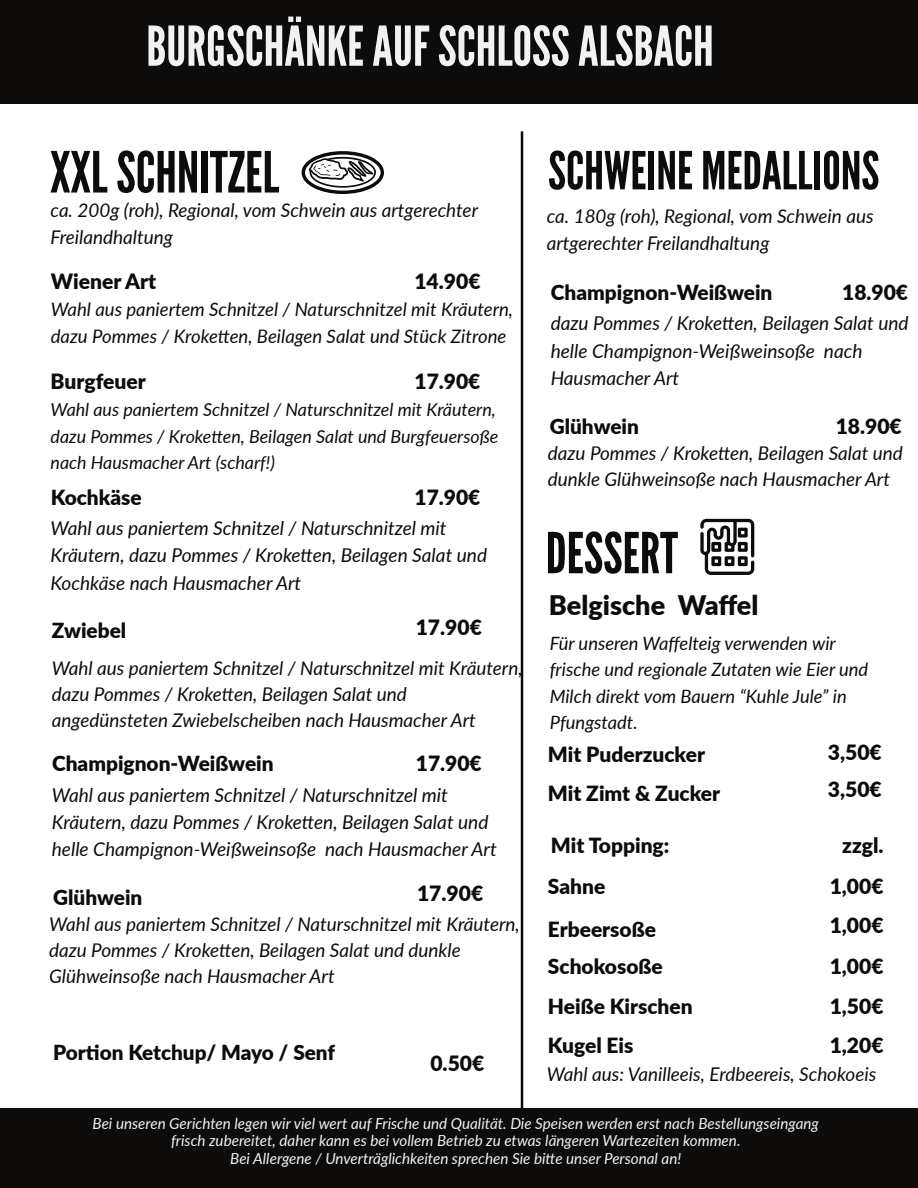
<style>
.page{position:relative;width:918px;height:1188px;background:#fff}
.page>*{position:absolute;margin:0;border:0;box-sizing:border-box;transform-origin:0 0}
.t1{font:56.55px "League Gothic";color:#0d0c0a}
.t2{font:56.25px "League Gothic";color:#0d0c0a}
.t3{font:54.75px "League Gothic";color:#f2f2f2}
.t4{font:52.35px "League Gothic";color:#0d0c0a}
.t5{font:900 27px "Lato";color:#0d0c0a}
.t6{font:900 21px "Lato";color:#0d0c0a}
.t7{font:900 20.85px "Lato";color:#0d0c0a}
.t8{font:900 20.7px "Lato";color:#0d0c0a}
.t9{font:italic 19.05px/27.2px "Lato";color:#0d0c0a}
.t10{font:italic 18.9px/26.2px "Lato";color:#0d0c0a}
.t11{font:italic 18.6px/26.5px "Lato";color:#0d0c0a}
.t12{font:italic 18.3px/26.2px "Lato";color:#0d0c0a}
.t13{font:italic 17.85px/26.7px "Lato";color:#0d0c0a}
.t14{font:italic 15.15px/17.5px "Lato";color:#f2f2f2;text-align:center}
</style>
<div class="page">
<svg style="left:301px;top:151px;width:83px;height:43px"></svg>
<div style="left:0;top:0;width:918px;height:104px;background:#0d0c0a"></div>
<div style="left:0;top:1108px;width:918px;height:80px;background:#0d0c0a"></div>
<hr style="left:521px;top:131px;width:2px;height:1021px;background:#0d0c0a">
<svg style="left:700px;top:519px;width:54px;height:56px"></svg>
<h3 class="t3" style="left:146px;top:14px;width:569px">BURGSCHÄNKE AUF SCHLOSS ALSBACH</h3>
<h1 class="t1" style="left:50px;top:139px;width:231px">XXL SCHNITZEL</h1>
<p class="t10" style="left:51px;top:196px;width:429px;line-height:27.3px">ca. 200g (roh), Regional, vom Schwein aus artgerechter<br>Freilandhaltung</p>
<p class="t6" style="left:51px;top:265px;width:107px">Wiener Art</p>
<p class="t6" style="left:414px;top:265px;width:68px">14.90€</p>
<p class="t11" style="left:51px;top:296px;width:464px">Wahl aus paniertem Schnitzel / Naturschnitzel mit Kräutern, dazu Pommes / Kroketten, Beilagen Salat und Stück Zitrone</p>
<p class="t6" style="left:51px;top:365px;width:97px">Burgfeuer</p>
<p class="t6" style="left:414px;top:365px;width:67px">17.90€</p>
<p class="t13" style="left:51px;top:395px;width:449px">Wahl aus paniertem Schnitzel / Naturschnitzel mit Kräutern, dazu Pommes / Kroketten, Beilagen Salat und Burgfeuersoße nach Hausmacher Art (scharf!)</p>
<p class="t7" style="left:51px;top:481px;width:92px">Kochkäse</p>
<p class="t6" style="left:414px;top:481px;width:67px">17.90€</p>
<p class="t9" style="left:51px;top:514px;width:438px">Wahl aus paniertem Schnitzel / Naturschnitzel mit<br>Kräutern, dazu Pommes / Kroketten, Beilagen Salat und<br>Kochkäse nach Hausmacher Art</p>
<p class="t6" style="left:416px;top:612px;width:68px">17.90€</p>
<p class="t8" style="left:52px;top:615px;width:76px">Zwiebel</p>
<p class="t10" style="left:52px;top:654px;width:472px">Wahl aus paniertem Schnitzel / Naturschnitzel mit Kräutern, dazu Pommes / Kroketten, Beilagen Salat und angedünsteten Zwiebelscheiben nach Hausmacher Art</p>
<p class="t7" style="left:52px;top:748px;width:223px">Champignon-Weißwein</p>
<p class="t6" style="left:416px;top:748px;width:67px">17.90€</p>
<p class="t9" style="left:52px;top:780px;width:446px">Wahl aus paniertem Schnitzel / Naturschnitzel mit<br>Kräutern, dazu Pommes / Kroketten, Beilagen Salat und helle Champignon-Weißweinsoße nach Hausmacher Art</p>
<p class="t6" style="left:417px;top:878px;width:68px">17.90€</p>
<p class="t8" style="left:53px;top:881px;width:91px">Glühwein</p>
<p class="t10" style="left:49px;top:910px;width:472px">Wahl aus paniertem Schnitzel / Naturschnitzel mit Kräutern, dazu Pommes / Kroketten, Beilagen Salat und dunkle<br>Glühweinsoße nach Hausmacher Art</p>
<p class="t8" style="left:53px;top:1037px;width:283px">Portion Ketchup/ Mayo / Senf</p>
<p class="t6" style="left:430px;top:1048px;width:55px">0.50€</p>
<h3 class="t4" style="left:548px;top:140px;width:333px">SCHWEINE MEDALLIONS</h3>
<p class="t10" style="left:547px;top:201px;width:328px;line-height:27.3px">ca. 180g (roh), Regional, vom Schwein aus artgerechter Freilandhaltung</p>
<p class="t6" style="left:842px;top:276px;width:67px">18.90€</p>
<p class="t7" style="left:551px;top:277px;width:223px">Champignon-Weißwein</p>
<p class="t9" style="left:551px;top:309px;width:359px">dazu Pommes / Kroketten, Beilagen Salat und helle Champignon-Weißweinsoße nach<br>Hausmacher Art</p>
<p class="t8" style="left:550px;top:411px;width:91px">Glühwein</p>
<p class="t10" style="left:548px;top:439px;width:356px">dazu Pommes / Kroketten, Beilagen Salat und dunkle Glühweinsoße nach Hausmacher Art</p>
<p class="t6" style="left:835px;top:410px;width:68px">18.90€</p>
<h2 class="t2" style="left:546px;top:520px;width:134px">DESSERT</h2>
<h3 class="t5" style="left:549px;top:585px;width:211px">Belgische Waffel</h3>
<p class="t12" style="left:550px;top:630px;width:320px">Für unseren Waffelteig verwenden wir frische und regionale Zutaten wie Eier und Milch direkt vom Bauern “Kuhle Jule” in Pfungstadt.</p>
<p class="t7" style="left:548px;top:739px;width:159px">Mit Puderzucker</p>
<p class="t6" style="left:828px;top:737px;width:55px">3,50€</p>
<p class="t7" style="left:548px;top:777px;width:174px">Mit Zimt &amp; Zucker</p>
<p class="t6" style="left:828px;top:774px;width:55px">3,50€</p>
<p class="t7" style="left:551px;top:830px;width:120px">Mit Topping:</p>
<p class="t6" style="left:842px;top:830px;width:43px">zzgl.</p>
<p class="t7" style="left:548px;top:870px;width:59px">Sahne</p>
<p class="t6" style="left:829px;top:870px;width:55px">1,00€</p>
<p class="t7" style="left:548px;top:914px;width:110px">Erbeersoße</p>
<p class="t6" style="left:829px;top:909px;width:55px">1,00€</p>
<p class="t7" style="left:548px;top:951px;width:116px">Schokosoße</p>
<p class="t6" style="left:829px;top:951px;width:55px">1,00€</p>
<p class="t7" style="left:548px;top:991px;width:146px">Heiße Kirschen</p>
<p class="t6" style="left:829px;top:991px;width:55px">1,50€</p>
<p class="t7" style="left:548px;top:1029px;width:87px">Kugel Eis</p>
<p class="t6" style="left:829px;top:1029px;width:55px">1,20€</p>
<p class="t10" style="left:547px;top:1061px;width:331px">Wahl aus: Vanilleeis, Erdbeereis, Schokoeis</p>
<p class="t14" style="left:93px;top:1114px;width:728px">Bei unseren Gerichten legen wir viel wert auf Frische und Qualität. Die Speisen werden erst nach Bestellungseingang frisch zubereitet, daher kann es bei vollem Betrieb zu etwas längeren Wartezeiten kommen.<br>Bei Allergene / Unverträglichkeiten sprechen Sie bitte unser Personal an!</p>
</div>
